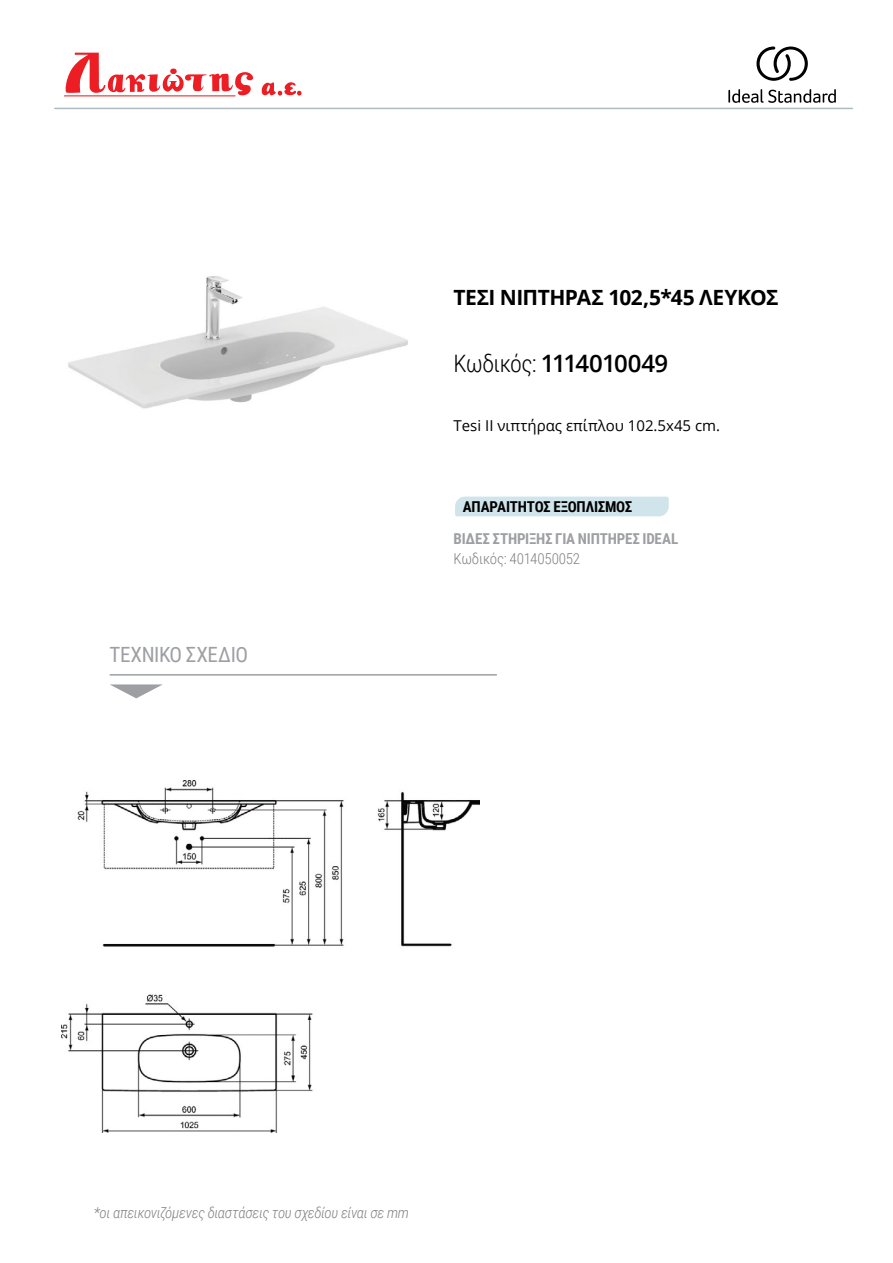
<style>
.page{position:relative;width:893px;height:1263px;background:#fff}
.page>*{position:absolute;margin:0;border:0;box-sizing:border-box;transform-origin:0 0}
.t1{font:600 24px "Open Sans";letter-spacing:-.035em;color:#000}
.t2{font:700 21px "Open Sans";letter-spacing:-.025em;color:#000}
.t3{font:21px "Roboto Condensed";letter-spacing:-.02em;color:#9d9fa2}
.t4{font:italic 300 15px "Roboto Condensed";letter-spacing:-.025em;color:#808285}
.t5{font:15px "Open Sans";color:#000}
.t6{font:700 15px "Roboto Condensed";letter-spacing:-.015em;color:#9d9fa2}
.t7{font:700 15px "Roboto Condensed";letter-spacing:-.015em;color:#000}
.t8{font:300 15px "Roboto Condensed";letter-spacing:-.015em;color:#808285}
.s1{font-family:"Roboto Condensed";font-weight:300}
</style>
<div class="page">
<hr style="left:55px;top:108px;width:797px;height:1px;background:#aebcbf">
<svg style="left:65px;top:53px;width:189px;height:43px"></svg>
<hr style="left:64px;top:95px;width:171px;height:1px;background:#ed1d24">
<svg style="left:261px;top:82px;width:41px;height:14px"></svg>
<hr style="left:110px;top:674px;width:387px;height:2px;background:#9d9fa2">
<svg style="left:110px;top:684px;width:53px;height:14px"></svg>
<svg style="left:728px;top:89px;width:108px;height:14px"></svg>
<svg style="left:756px;top:47px;width:52px;height:34px"></svg>
<img style="left:61px;top:781px;width:419px;height:351px">
<img style="left:68px;top:276px;width:340px;height:133px">
<div style="left:455px;top:497px;width:214px;height:19px;background:#d0e4eb"></div>
<h2 class="t3" style="left:110px;top:640px;width:140px">ΤΕΧΝΙΚΟ ΣΧΕΔΙΟ</h2>
<h2 class="t2" style="left:454px;top:282px;width:326px">ΤΕΣΙ ΝΙΠΤΗΡΑΣ 102,5*45 ΛΕΥΚΟΣ</h2>
<h1 class="t1" style="left:454px;top:347px;width:216px"><span class="s1">Κωδικός:</span> 1114010049</h1>
<p class="t5" style="left:454px;top:415px;width:268px">Tesi II νιπτήρας επίπλου 102.5x45 cm.</p>
<p class="t7" style="left:463px;top:496px;width:171px">ΑΠΑΡΑΙΤΗΤΟΣ ΕΞΟΠΛΙΣΜΟΣ</p>
<p class="t6" style="left:454px;top:528px;width:226px">ΒΙΔΕΣ ΣΤΗΡΙΞΗΣ ΓΙΑ ΝΙΠΤΗΡΕΣ IDEAL</p>
<p class="t8" style="left:454px;top:548px;width:128px">Κωδικός: 4014050052</p>
<p class="t4" style="left:94px;top:1202px;width:317px">*οι απεικονιζόμενες διαστάσεις του σχεδίου είναι σε mm</p>
</div>
